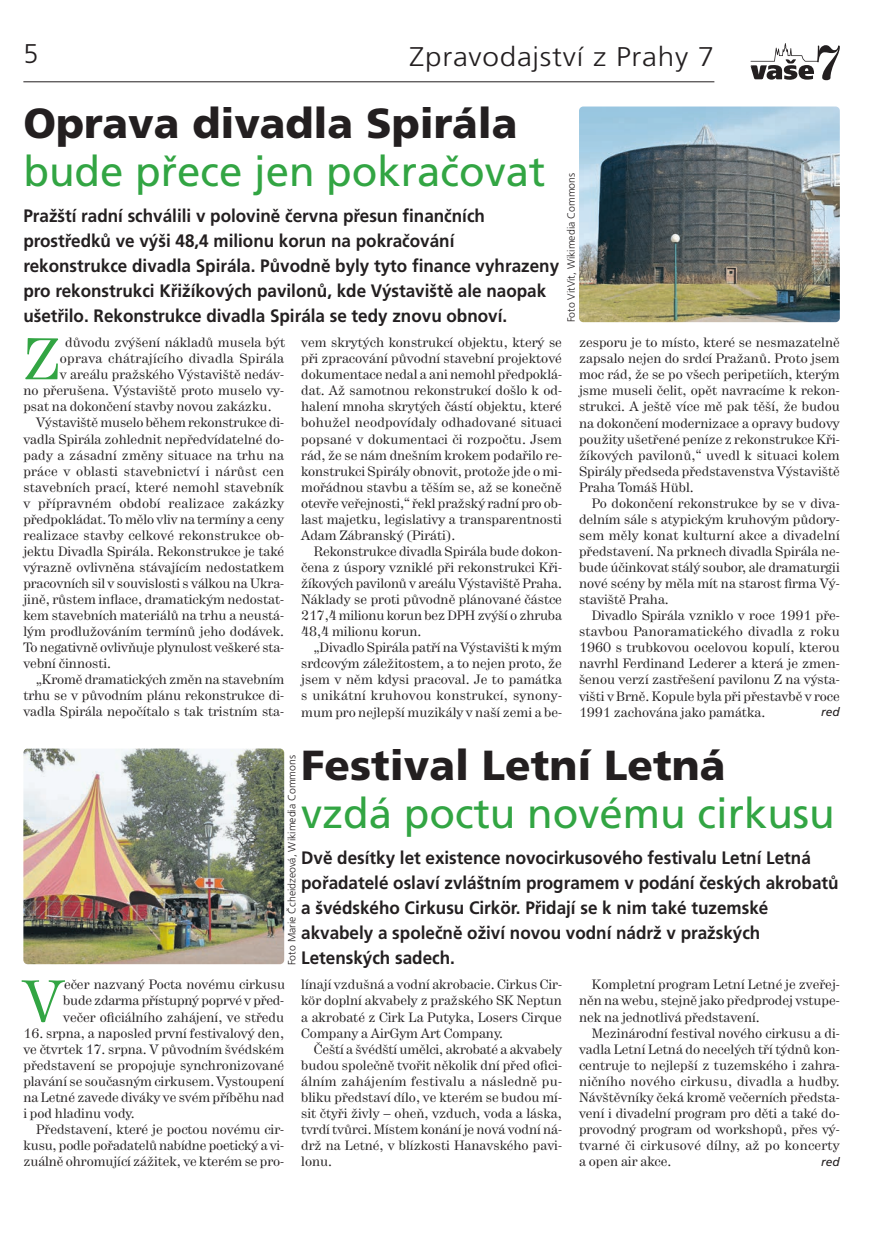
<style>
.page{position:relative;width:893px;height:1242px;background:#fff}
.page>*{position:absolute;margin:0;border:0;box-sizing:border-box;transform-origin:0 0}
.t1{font:58.5px "Hercules";color:#32a543}
.t2{font:42px "Frutiger CE";color:#32a543}
.t3{font:900 42px "Frutiger CE";color:#231f20}
.t4{font:300 27px "Frutiger CE";letter-spacing:.025em;color:#231f20;scale:1.1 1}
.t5{font:300 27px "Frutiger CE";letter-spacing:.025em;color:#231f20}
.t6{font:700 18px/24.9px "Frutiger CE";color:#231f20;scale:.95 1}
.t7{font:13.5px/16px "Hercules";color:#231f20;text-align:justify}
.t8{font:13.5px "Hercules";letter-spacing:.02em;color:#231f20}
.t9{font:italic 12px "Frutiger CE";letter-spacing:.005em;color:#231f20}
.t10{font:300 10.5px "Frutiger CE";color:#231f20}
</style>
<div class="page">
<hr style="left:23px;top:81px;width:691px;height:1px;background:#231f20">
<svg style="left:750px;top:43px;width:90px;height:37px"></svg>
<img style="left:579px;top:106px;width:261px;height:216px;border-radius:4px">
<img style="left:23px;top:748px;width:261px;height:216px;border-radius:4px">
<h3 class="t5" style="left:23px;top:43px;width:17px">5</h3>
<h3 class="t4" style="left:410px;top:46px;width:279px">Zpravodajství z Prahy 7</h3>
<h2 class="t3" style="left:23px;top:106px;width:496px">Oprava divadla Spirála</h2>
<h2 class="t2" style="left:23px;top:154px;width:523px">bude přece jen pokračovat</h2>
<p class="t10" style="left:567px;top:322px;width:151px;rotate:-90deg">Foto VitVit, Wikimedia Commons</p>
<p class="t6" style="left:23px;top:205px;width:565px">Pražští radní schválili v polovině června přesun finančních prostředků ve výši 48,4 milionu korun na pokračování rekonstrukce divadla Spirála. Původně byly tyto finance vyhrazeny pro rekonstrukci Křižíkových pavilonů, kde Výstaviště ale naopak ušetřilo. Rekonstrukce divadla Spirála se tedy znovu obnoví.</p>
<h1 class="t1" style="left:23px;top:338px;width:38px">Z</h1>
<p class="t7" style="left:65px;top:335px;width:221px">důvodu zvýšení nákladů musela být</p>
<p class="t8" style="left:60px;top:354px;width:226px">oprava chátrajícího divadla Spirála</p>
<p class="t7" style="left:60px;top:368px;width:226px">v areálu pražského Výstaviště nedáv -</p>
<p class="t7" style="left:23px;top:384px;width:262px">no přerušena. Výstaviště proto muselo vy-</p>
<p class="t7" style="left:23px;top:400px;width:250px">psat na dokončení stavby novou zakázku.</p>
<p class="t7" style="left:36px;top:416px;width:250px">Výstaviště muselo během rekonstrukce di-</p>
<p class="t7" style="left:23px;top:432px;width:262px">vadla Spirála zohlednit nepředvídatelné do-</p>
<p class="t7" style="left:23px;top:448px;width:262px">pady a zásadní změny situace na trhu na</p>
<p class="t8" style="left:23px;top:466px;width:262px">práce v oblasti stavebnictví i nárůst cen</p>
<p class="t7" style="left:23px;top:480px;width:262px">staveb ních prací, které nemohl stavebník</p>
<p class="t8" style="left:23px;top:498px;width:262px">v přípravném období realizace zakázky</p>
<p class="t7" style="left:23px;top:512px;width:262px">předpoklá dat. To mělo vliv na termíny a ceny</p>
<p class="t7" style="left:23px;top:528px;width:262px">realizace stavby celkové rekonstrukce ob-</p>
<p class="t7" style="left:23px;top:544px;width:262px">jektu Divadla Spirála. Rekonstrukce je také</p>
<p class="t7" style="left:23px;top:560px;width:262px">výrazně ovlivněna stávajícím nedostatkem</p>
<p class="t7" style="left:23px;top:576px;width:262px">pracovních sil v souvislosti s válkou na Ukra-</p>
<p class="t7" style="left:23px;top:592px;width:262px">jině, růstem inflace, dramatickým nedostat-</p>
<p class="t7" style="left:23px;top:608px;width:262px">kem stavebních materiálů na trhu a neustá-</p>
<p class="t7" style="left:23px;top:624px;width:262px">lým prodlužováním termínů jeho dodávek.</p>
<p class="t7" style="left:23px;top:640px;width:262px">To negativně ovlivňuje plynulost veškeré sta-</p>
<p class="t7" style="left:23px;top:656px;width:89px">vební činnosti.</p>
<p class="t7" style="left:36px;top:673px;width:250px">„Kromě dramatických změn na stavebním</p>
<p class="t7" style="left:23px;top:689px;width:262px">trhu se v původním plánu rekonstrukce di-</p>
<p class="t7" style="left:23px;top:705px;width:262px">vadla Spirála nepočítalo s tak tristním sta-</p>
<p class="t7" style="left:301px;top:335px;width:262px">vem skrytých konstrukcí objektu, který se při zpracování původní stavební projektové dokumentace nedal a ani nemohl předpoklá&shy;dat. Až samotnou rekonstrukcí došlo k od&shy;halení mnoha skrytých částí objektu, které bohužel neodpovídaly odhadované situaci popsané v dokumentaci či rozpočtu. Jsem rád, že se nám dnešním krokem podařilo re&shy;konstrukci Spirály obnovit, protože jde o mi&shy;mořádnou stavbu a těším se, až se konečně otevře veřejnosti,“ řekl pražský radní pro ob&shy;last majetku, legislativy a transparentnosti Adam Zábranský (Piráti).</p>
<p class="t7" style="left:301px;top:544px;width:262px;text-indent:13px">Rekonstrukce divadla Spirála bude dokon&shy;čena z úspory vzniklé při rekonstrukci Kři&shy;žíkových pavilonů v areálu Výstaviště Praha.<br>Náklady se proti původně plánované částce 217,4 milionu korun bez DPH zvýší o zhruba 48,4 milionu korun.</p>
<p class="t7" style="left:301px;top:640px;width:262px;text-indent:13px">„Divadlo Spirála patří na Výstavišti k mým srdcovým záležitostem, a to nejen proto, že jsem v něm kdysi pracoval. Je to památka s unikátní kruhovou konstrukcí, synony&shy;mum pro nejlepší muzikály v naší zemi a be-</p>
<p class="t7" style="left:579px;top:336px;width:262px">zesporu je to místo, které se nesmazatelně zapsalo nejen do srdcí Pražanů. Proto jsem moc rád, že se po všech peripetiích, kterým jsme museli čelit, opět navracíme k rekon&shy;strukci. A ještě více mě pak těší, že budou na dokončení modernizace a opravy budovy použity ušetřené peníze z rekonstrukce Kři&shy;žíkových pavilonů,“ uvedl k situaci kolem Spirály předseda představenstva Výstaviště Praha Tomáš Hübl.</p>
<p class="t7" style="left:579px;top:496px;width:262px;text-indent:13px">Po dokončení rekonstrukce by se v diva&shy;delním sále s atypickým kruhovým půdory&shy;sem měly konat kulturní akce a divadelní představení. Na prknech divadla Spirála ne&shy;bude účinkovat stálý soubor, ale dramaturgii nové scény by měla mít na starost firma Vý&shy;staviště Praha.</p>
<p class="t7" style="left:579px;top:608px;width:262px;text-indent:13px">Divadlo Spirála vzniklo v roce 1991 pře&shy;stavbou Panoramatického divadla z roku 1960 s trubkovou ocelovou kopulí, kterou navrhl Ferdinand Lederer a která je zmen&shy;šenou verzí zastřešení pavilonu Z na výsta&shy;višti v Brně. Kopule byla při přestavbě v roce 1991 zachována jako památka.</p>
<p class="t9" style="left:821px;top:707px;width:20px">red</p>
<h2 class="t3" style="left:301px;top:748px;width:426px">Festival Letní Letná</h2>
<h2 class="t2" style="left:301px;top:796px;width:535px">vzdá poctu novému cirkusu</h2>
<p class="t6" style="left:301px;top:847px;width:567px">Dvě desítky let existence novocirkusového festivalu Letní Letná pořadatelé oslaví zvláštním programem v podání českých akrobatů a švédského Cirkusu Cirkör. Přidají se k nim také tuzemské akvabely a společně oživí novou vodní nádrž v pražských Letenských sadech.</p>
<p class="t10" style="left:288px;top:965px;width:212px;rotate:-90deg">Foto Marie Čcheidzeová, Wikimedia Commons</p>
<p class="t7" style="left:63px;top:977px;width:223px">ečer nazvaný Pocta novému cirkusu bude zdarma přístupný poprvé v před&shy;večer oficiálního zahájení, ve středu</p>
<p class="t7" style="left:23px;top:1026px;width:262px">16. srpna, a naposled první festivalový den, ve čtvrtek 17. srpna. V původním švédském představení se propojuje synchronizované plavání se současným cirkusem. Vystoupení na Letné zavede diváky ve svém příběhu nad i pod hladinu vody.</p>
<p class="t7" style="left:23px;top:1122px;width:262px;text-indent:13px">Představení, které je poctou novému cir&shy;kusu, podle pořadatelů nabídne poetický a vi&shy;zuálně ohromující zážitek, ve kterém se pro-</p>
<h1 class="t1" style="left:23px;top:980px;width:41px">V</h1>
<p class="t7" style="left:301px;top:977px;width:262px">línají vzdušná a vodní akrobacie. Cirkus Cir&shy;kör doplní akvabely z pražského SK Neptun a akrobaté z Cirk La Putyka, Losers Cirque Company a AirGym Art Company.</p>
<p class="t7" style="left:301px;top:1042px;width:262px;text-indent:13px">Čeští a švédští umělci, akrobaté a akvabely budou společně tvořit několik dní před ofici&shy;álním zahájením festivalu a následně pu&shy;bliku představí dílo, ve kterém se budou mí&shy;sit čtyři živly – oheň, vzduch, voda a láska, tvrdí tvůrci. Místem konání je nová vodní ná&shy;drž na Letné, v blízkosti Hanavského pavi&shy;lonu.</p>
<p class="t7" style="left:579px;top:977px;width:262px;text-indent:13px">Kompletní program Letní Letné je zveřej&shy;něn na webu, stejně jako předprodej vstupe&shy;nek na jednotlivá představení.</p>
<p class="t7" style="left:579px;top:1026px;width:262px;text-indent:13px">Mezinárodní festival nového cirkusu a di&shy;vadla Letní Letná do necelých tří týdnů kon&shy;centruje to nejlepší z tuzemského i zahra&shy;ničního nového cirkusu, divadla a hudby.<br>Návštěvníky čeká kromě večerních předsta&shy;vení i divadelní program pro děti a také do&shy;provodný program od workshopů, přes vý&shy;tvarné či cirkusové dílny, až po koncerty a open air akce.</p>
<p class="t9" style="left:821px;top:1156px;width:20px">red</p>
</div>
